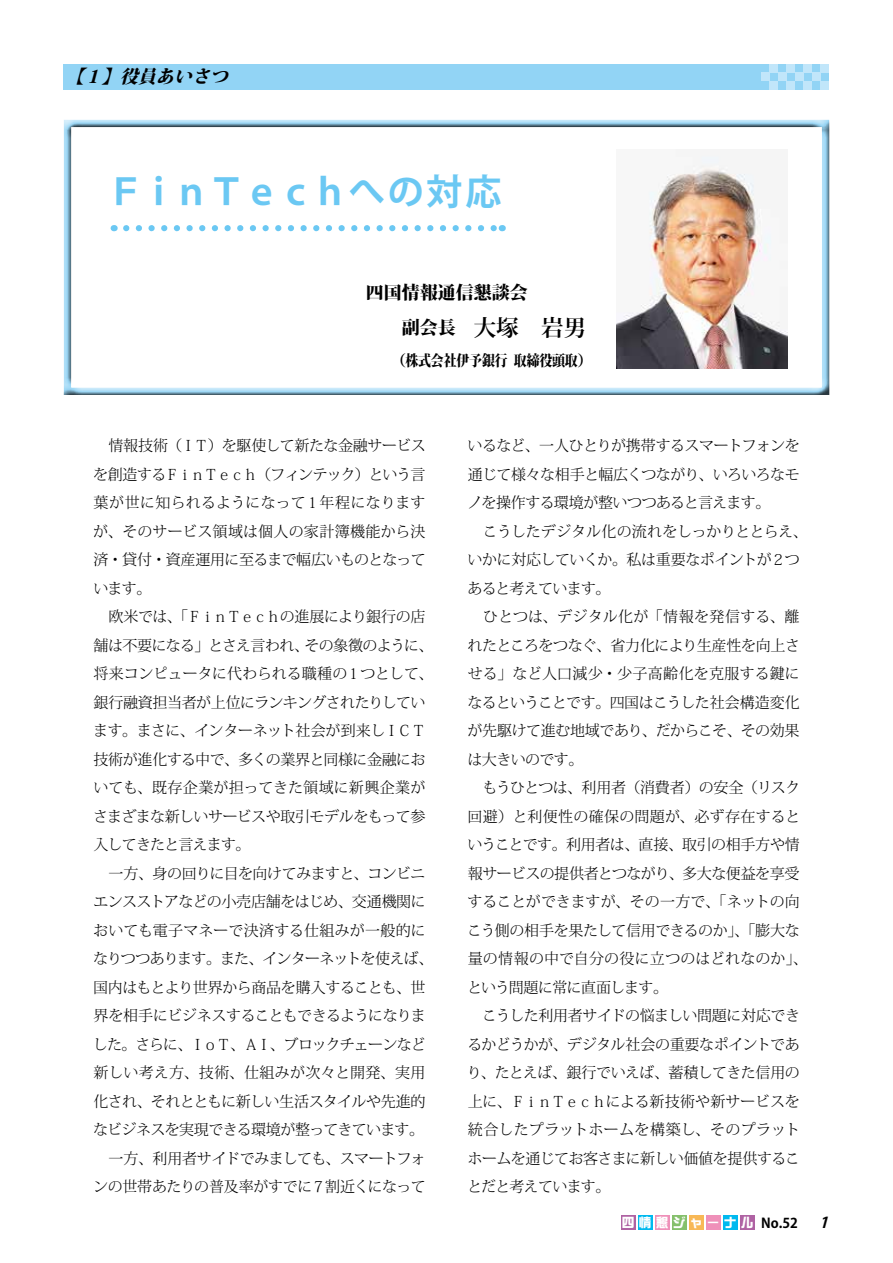
<style>
.page{position:relative;width:893px;height:1263px;background:#fff}
.page>*{position:absolute;margin:0;border:0;box-sizing:border-box;transform-origin:0 0}
.t1{font:700 36px "Koz Go Pro";letter-spacing:-.02em;color:#6bc8f3}
.t2{font:800 18px/35.2px "Koz Min Pro";color:#000}
.t3{font:italic 800 18px "Koz Min Pro";color:#000}
.t4{font:300 15px/28.5px "Koz Min Pro";letter-spacing:-.03em;color:#000}
.t5{font:800 15px "Koz Min Pro";letter-spacing:-.01em;color:#000;scale:.93 1}
.t6{font:italic 700 15px "Koz Go Pro";color:#000}
.t7{font:12.75px "DF So Gei Std W9";letter-spacing:.335em;color:#fff}
.s1{font-weight:700;font-size:22.5px}
.s2{font-family:"Koz Go Pro";font-weight:700;font-size:13.5px;color:#000}
</style>
<div class="page">
<div style="left:621px;top:1215px;width:15px;height:15px;background:#af62a3"></div>
<div style="left:638px;top:1215px;width:15px;height:15px;background:#00b9ef"></div>
<div style="left:655px;top:1215px;width:15px;height:15px;background:#ef90b9"></div>
<div style="left:672px;top:1215px;width:15px;height:15px;background:#85c06c"></div>
<div style="left:689px;top:1215px;width:15px;height:15px;background:#f8b856"></div>
<div style="left:706px;top:1215px;width:15px;height:15px;background:#ef90b9"></div>
<div style="left:723px;top:1215px;width:15px;height:15px;background:#00b9ef"></div>
<div style="left:740px;top:1215px;width:15px;height:15px;background:#af62a3"></div>
<div style="left:64px;top:64px;width:765px;height:25px;background:#92d4f5"></div>
<div style="left:61px;top:120px;width:770px;height:277px;background:#000;opacity:.75"></div>
<img style="left:617px;top:150px;width:171px;height:218px">
<svg style="left:126px;top:225px;width:369px;height:6px"></svg>
<div style="left:821px;top:64px;width:8px;height:8px;background:#c1e6fa"></div>
<div style="left:821px;top:81px;width:8px;height:8px;background:#c1e6fa"></div>
<div style="left:812px;top:72px;width:9px;height:9px;background:#c1e6fa"></div>
<div style="left:804px;top:64px;width:8px;height:8px;background:#c1e6fa"></div>
<div style="left:804px;top:81px;width:8px;height:8px;background:#c1e6fa"></div>
<div style="left:795px;top:72px;width:9px;height:9px;background:#c1e6fa"></div>
<div style="left:787px;top:64px;width:8px;height:8px;background:#c1e6fa"></div>
<div style="left:787px;top:81px;width:8px;height:8px;background:#c1e6fa"></div>
<div style="left:778px;top:72px;width:9px;height:9px;background:#c1e6fa"></div>
<div style="left:770px;top:64px;width:8px;height:8px;background:#c1e6fa"></div>
<div style="left:770px;top:81px;width:8px;height:8px;background:#c1e6fa"></div>
<div style="left:761px;top:72px;width:9px;height:9px;background:#c1e6fa"></div>
<p class="t3" style="left:66px;top:63px;width:170px">【１】役員あいさつ</p>
<h1 class="t1" style="left:108px;top:169px;width:395px">ＦｉｎＴｅｃｈへの対応</h1>
<p class="t2" style="left:366px;top:273px;width:222px">四国情報通信懇談会<br>　　副会長　<span class="s1">大塚　岩男</span></p>
<p class="t5" style="left:366px;top:350px;width:244px">　　 （株式会社伊予銀行　取締役頭取）</p>
<p class="t4" style="left:93px;top:431px;width:342px">　情報技術（ＩＴ）を駆使して新たな金融サービスを創造するＦｉｎＴｅｃｈ（フィンテック）という言葉が世に知られるようになって１年程になりますが、そのサービス領域は個人の家計簿機能から決済・貸付・資産運用に至るまで幅広いものとなっています。<br>　欧米では、「ＦｉｎＴｅｃｈの進展により銀行の店舗は不要になる」とさえ言われ、その象徴のように、将来コンピュータに代わられる職種の１つとして、銀行融資担当者が上位にランキングされたりしています。まさに、インターネット社会が到来しＩＣＴ技術が進化する中で、多くの業界と同様に金融においても、既存企業が担ってきた領域に新興企業がさまざまな新しいサービスや取引モデルをもって参入してきたと言えます。<br>　一方、身の回りに目を向けてみますと、コンビニエンスストアなどの小売店舗をはじめ、交通機関においても電子マネーで決済する仕組みが一般的になりつつあります。また、インターネットを使えば、国内はもとより世界から商品を購入することも、世界を相手にビジネスすることもできるようになりました。さらに、ＩｏＴ、ＡＩ、ブロックチェーンなど新しい考え方、技術、仕組みが次々と開発、実用化され、それとともに新しい生活スタイルや先進的なビジネスを実現できる環境が整ってきています。　一方、利用者サイドでみましても、スマートフォンの世帯あたりの普及率がすでに７割近くになって</p>
<p class="t4" style="left:467px;top:431px;width:342px">いるなど、一人ひとりが携帯するスマートフォンを通じて様々な相手と幅広くつながり、いろいろなモノを操作する環境が整いつつあると言えます。<br>　こうしたデジタル化の流れをしっかりととらえ、いかに対応していくか。私は重要なポイントが２つあると考えています。<br>　ひとつは、デジタル化が「情報を発信する、離れたところをつなぐ、省力化により生産性を向上させる」など人口減少・少子高齢化を克服する鍵になるということです。四国はこうした社会構造変化が先駆けて進む地域であり、だからこそ、その効果は大きいのです。<br>　もうひとつは、利用者（消費者）の安全（リスク回避）と利便性の確保の問題が、必ず存在するということです。利用者は、直接、取引の相手方や情報サービスの提供者とつながり、多大な便益を享受することができますが、その一方で、「ネットの向こう側の相手を果たして信用できるのか」、「膨大な量の情報の中で自分の役に立つのはどれなのか」、という問題に常に直面します。<br>　こうした利用者サイドの悩ましい問題に対応できるかどうかが、デジタル社会の重要なポイントであり、たとえば、銀行でいえば、蓄積してきた信用の上に、ＦｉｎＴｅｃｈによる新技術や新サービスを統合したプラットホームを構築し、そのプラットホームを通じてお客さまに新しい価値を提供することだと考えています。</p>
<p class="t7" style="left:622px;top:1216px;width:177px">四情懇ジャーナル <span class="s2">No.52</span></p>
<p class="t6" style="left:819px;top:1213px;width:16px">1</p>
</div>
